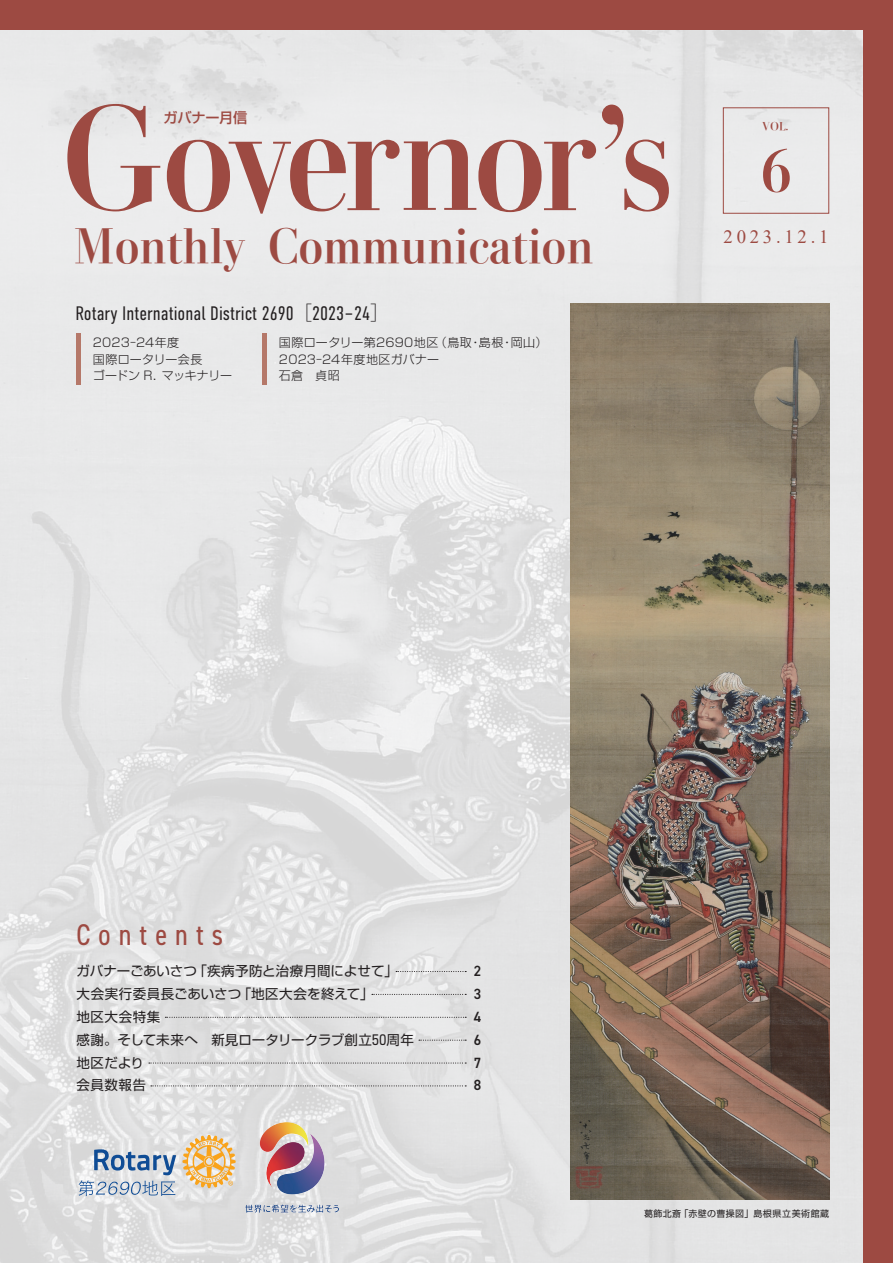
<style>
.page{position:relative;width:893px;height:1263px;background:#fff}
.page>*{position:absolute;margin:0;border:0;box-sizing:border-box;transform-origin:0 0}
.t1{font:130.35px "A Bajiminm koheb";letter-spacing:-.045em;color:#9d4a42}
.t2{font:52.8px "A Bajiminm koheb";color:#9d4a42}
.t3{font:44.1px "A Bajiminm koheb";color:#9d4a42}
.t4{font:condensed 30px "DIN2014";letter-spacing:.27em;color:#9d4a42}
.t5{font:300 19.5px "DIN Condensed";color:#231f20}
.t6{font:18.75px "Times New Roman";letter-spacing:.2em;color:#9d4a42}
.t7{font:600 14.85px "DIN2014";color:#231f20;scale:.96 1}
.t8{font:500 14.1px "P Shin Go Pr 6 N";letter-spacing:-.01em;color:#9d4a42}
.t9{font:13.5px "P Shin Go Pr 6 N";letter-spacing:.01em;color:#231f20}
.t10{font:300 12px/16.5px "P Shin Go Pr 6 N";letter-spacing:.025em;color:#231f20}
.t11{font:10.5px "A Bajiminm koheb";color:#9d4a42}
.t12{font:9px "P Shin Go Pr 6 N";letter-spacing:.05em;color:#231f20}
.s1{font-family:"Koz Min Pr 6 N"}
</style>
<div class="page">
<img style="left:0;top:30px;width:863px;height:1233px">
<div style="left:0;top:0;width:893px;height:30px;background:#9d4a42"></div>
<div style="left:863px;top:0;width:30px;height:1263px;background:#9d4a42"></div>
<hr style="left:263px;top:334px;width:4px;height:51px;background:#b57869">
<hr style="left:77px;top:334px;width:4px;height:51px;background:#b57869">
<div style="left:723px;top:107px;width:106px;height:107px;border:1px solid #9d4a42"></div>
<img style="left:208px;top:1115px;width:137px;height:102px">
<svg style="left:182px;top:1135px;width:54px;height:53px;background:#ebca95"></svg>
<svg style="left:79px;top:1149px;width:97px;height:47px;background:#b0bfd0"></svg>
<svg style="left:396px;top:971px;width:70px;height:1px"></svg>
<svg style="left:372px;top:994px;width:94px;height:1px"></svg>
<svg style="left:165px;top:1017px;width:301px;height:1px"></svg>
<svg style="left:419px;top:1040px;width:47px;height:1px"></svg>
<svg style="left:149px;top:1062px;width:317px;height:1px"></svg>
<svg style="left:151px;top:1085px;width:315px;height:1px"></svg>
<img style="left:570px;top:303px;width:259px;height:896px">
<h1 class="t1" style="left:60px;top:77px;width:613px">Governor's</h1>
<h3 class="t3" style="left:74px;top:219px;width:521px">Monthly Communication</h3>
<p class="t8" style="left:164px;top:106px;width:85px">ガバナー月信</p>
<h3 class="t5" style="left:75px;top:302px;width:316px">Rotary International District 2690<span class="s1">［</span>2023-24<span class="s1">］</span></h3>
<p class="t10" style="left:93px;top:333px;width:141px">2023-24年度<br>国際ロータリー会長<br>ゴードン R．マッキナリー</p>
<p class="t10" style="left:279px;top:333px;width:270px">国際ロータリー第2690地区（鳥取・島根・岡山）<br>2023-24年度地区ガバナー<br>石倉　貞昭</p>
<p class="t11" style="left:762px;top:120px;width:29px">VOL.</p>
<h2 class="t2" style="left:759px;top:138px;width:35px">6</h2>
<h3 class="t6" style="left:723px;top:223px;width:106px">2023.12.1</h3>
<h3 class="t4" style="left:77px;top:915px;width:148px">Contents</h3>
<p class="t9" style="left:77px;top:960px;width:323px">ガバナーごあいさつ「疾病予防と治療月間によせて」</p>
<p class="t7" style="left:474px;top:961px;width:9px">2</p>
<p class="t9" style="left:77px;top:983px;width:299px">大会実行委員長ごあいさつ「地区大会を終えて」</p>
<p class="t7" style="left:474px;top:984px;width:9px">3</p>
<p class="t9" style="left:77px;top:1005px;width:85px">地区大会特集</p>
<p class="t7" style="left:474px;top:1007px;width:9px">4</p>
<p class="t9" style="left:77px;top:1028px;width:339px">感謝。そして未来へ　新見ロータリークラブ創立50周年</p>
<p class="t7" style="left:474px;top:1030px;width:9px">6</p>
<p class="t9" style="left:77px;top:1051px;width:69px">地区だより</p>
<p class="t7" style="left:474px;top:1052px;width:9px">7</p>
<p class="t9" style="left:77px;top:1074px;width:71px">会員数報告</p>
<p class="t7" style="left:474px;top:1075px;width:9px">8</p>
<p class="t12" style="left:644px;top:1206px;width:187px">葛飾北斎「赤壁の曹操図」島根県立美術館蔵</p>
</div>
